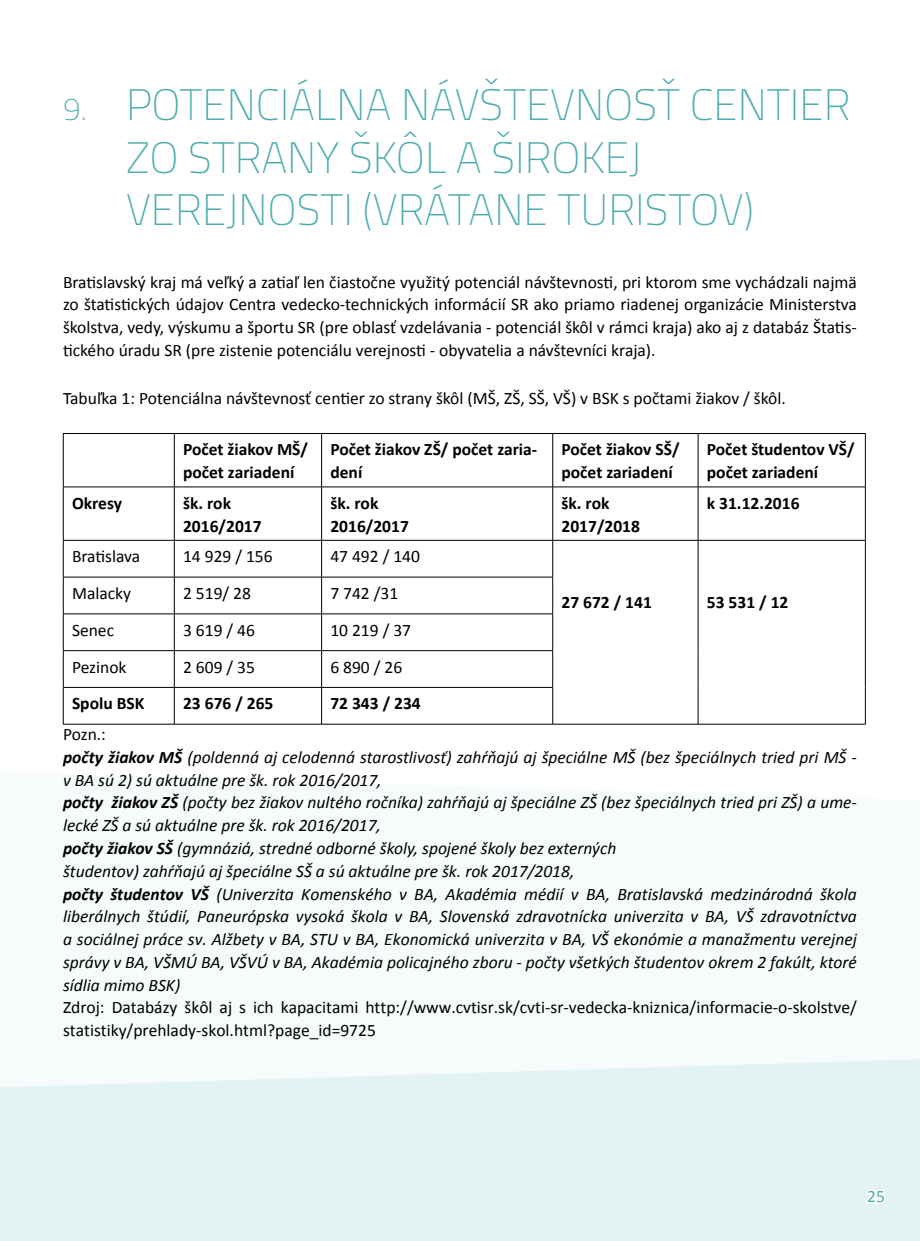
<style>
.page{position:relative;width:920px;height:1241px;background:#fff}
.page>*{position:absolute;margin:0;border:0;box-sizing:border-box;transform-origin:0 0}
.t1{font:200 43.75px/52.5px "Cairo";color:#4dacaf}
.t2{font:italic 17.5px/22.8px "Calibri";color:#000}
.t3{font:17.5px/22.8px "Calibri";color:#000;text-align:justify}
.t4{font:700 17.5px/22.8px "Calibri";color:#000}
.t5{font:17.5px "Calibri";color:#4dacaf}
.s1{font-size:31.5px}
.s2{font-style:normal}
.s3{font-weight:700}
</style>
<div class="page">
<svg style="left:0;top:1059px;width:919px;height:181px;background:#e4f2f2"></svg>
<svg style="left:861px;top:1186px;width:27px;height:20px"></svg>
<svg style="left:175px;top:434px;width:689px;height:289px"></svg>
<hr style="left:63px;top:433px;width:111px;height:1px;background:#000">
<hr style="left:63px;top:433px;width:1px;height:53px;background:#000">
<hr style="left:174px;top:433px;width:147px;height:1px;background:#000">
<hr style="left:174px;top:433px;width:1px;height:53px;background:#000">
<hr style="left:321px;top:433px;width:231px;height:1px;background:#000">
<hr style="left:321px;top:433px;width:1px;height:53px;background:#000">
<hr style="left:552px;top:433px;width:146px;height:1px;background:#000">
<hr style="left:552px;top:433px;width:1px;height:53px;background:#000">
<hr style="left:698px;top:433px;width:167px;height:1px;background:#000">
<hr style="left:697px;top:433px;width:1px;height:53px;background:#000">
<hr style="left:864px;top:433px;width:1px;height:53px;background:#000">
<hr style="left:63px;top:486px;width:111px;height:1px;background:#000">
<hr style="left:63px;top:487px;width:1px;height:53px;background:#000">
<hr style="left:174px;top:486px;width:147px;height:1px;background:#000">
<hr style="left:174px;top:487px;width:1px;height:53px;background:#000">
<hr style="left:321px;top:486px;width:231px;height:1px;background:#000">
<hr style="left:321px;top:487px;width:1px;height:53px;background:#000">
<hr style="left:552px;top:486px;width:146px;height:1px;background:#000">
<hr style="left:552px;top:487px;width:1px;height:53px;background:#000">
<hr style="left:698px;top:486px;width:167px;height:1px;background:#000">
<hr style="left:697px;top:487px;width:1px;height:53px;background:#000">
<hr style="left:864px;top:487px;width:1px;height:53px;background:#000">
<hr style="left:63px;top:540px;width:111px;height:1px;background:#000">
<hr style="left:63px;top:540px;width:1px;height:36px;background:#000">
<hr style="left:174px;top:540px;width:147px;height:1px;background:#000">
<hr style="left:174px;top:540px;width:1px;height:36px;background:#000">
<hr style="left:321px;top:540px;width:231px;height:1px;background:#000">
<hr style="left:321px;top:540px;width:1px;height:36px;background:#000">
<hr style="left:552px;top:540px;width:146px;height:1px;background:#000">
<hr style="left:552px;top:540px;width:1px;height:36px;background:#000">
<hr style="left:698px;top:540px;width:167px;height:1px;background:#000">
<hr style="left:697px;top:540px;width:1px;height:37px;background:#000">
<hr style="left:864px;top:540px;width:1px;height:37px;background:#000">
<hr style="left:697px;top:577px;width:1px;height:36px;background:#000">
<hr style="left:864px;top:577px;width:1px;height:36px;background:#000">
<hr style="left:697px;top:613px;width:1px;height:37px;background:#000">
<hr style="left:864px;top:613px;width:1px;height:37px;background:#000">
<hr style="left:697px;top:650px;width:1px;height:37px;background:#000">
<hr style="left:864px;top:650px;width:1px;height:37px;background:#000">
<hr style="left:697px;top:687px;width:1px;height:36px;background:#000">
<hr style="left:864px;top:687px;width:1px;height:36px;background:#000">
<hr style="left:552px;top:723px;width:146px;height:1px;background:#000">
<hr style="left:698px;top:723px;width:167px;height:1px;background:#000">
<hr style="left:63px;top:576px;width:111px;height:1px;background:#000">
<hr style="left:63px;top:577px;width:1px;height:36px;background:#000">
<hr style="left:174px;top:576px;width:147px;height:1px;background:#000">
<hr style="left:174px;top:577px;width:1px;height:36px;background:#000">
<hr style="left:321px;top:576px;width:231px;height:1px;background:#000">
<hr style="left:321px;top:577px;width:1px;height:36px;background:#000">
<hr style="left:552px;top:577px;width:1px;height:36px;background:#000">
<hr style="left:63px;top:613px;width:111px;height:1px;background:#000">
<hr style="left:63px;top:614px;width:1px;height:36px;background:#000">
<hr style="left:174px;top:613px;width:147px;height:1px;background:#000">
<hr style="left:174px;top:614px;width:1px;height:36px;background:#000">
<hr style="left:321px;top:613px;width:231px;height:1px;background:#000">
<hr style="left:321px;top:614px;width:1px;height:36px;background:#000">
<hr style="left:552px;top:614px;width:1px;height:36px;background:#000">
<hr style="left:63px;top:650px;width:111px;height:1px;background:#000">
<hr style="left:63px;top:650px;width:1px;height:37px;background:#000">
<hr style="left:174px;top:650px;width:147px;height:1px;background:#000">
<hr style="left:174px;top:650px;width:1px;height:37px;background:#000">
<hr style="left:321px;top:650px;width:231px;height:1px;background:#000">
<hr style="left:321px;top:650px;width:1px;height:37px;background:#000">
<hr style="left:552px;top:650px;width:1px;height:37px;background:#000">
<hr style="left:63px;top:687px;width:111px;height:1px;background:#000">
<hr style="left:63px;top:687px;width:1px;height:36px;background:#000">
<hr style="left:174px;top:687px;width:147px;height:1px;background:#000">
<hr style="left:174px;top:687px;width:1px;height:36px;background:#000">
<hr style="left:321px;top:687px;width:231px;height:1px;background:#000">
<hr style="left:321px;top:687px;width:1px;height:36px;background:#000">
<hr style="left:552px;top:687px;width:1px;height:36px;background:#000">
<hr style="left:63px;top:723px;width:111px;height:1px;background:#000">
<hr style="left:174px;top:723px;width:147px;height:1px;background:#000">
<hr style="left:321px;top:723px;width:231px;height:1px;background:#000">
<h1 class="t1" style="left:126px;top:78px;width:725px;text-indent:-63px"><span class="s1">9.</span> POTENCIÁLNA NÁVŠTEVNOSŤ CENTIER<br>ZO STRANY ŠKÔL A ŠIROKEJ<br>VEREJNOSTI (VRÁTANE TURISTOV)</h1>
<p class="t3" style="left:63px;top:270px;width:795px">Bratislavský kraj má veľký a zatiaľ len čiastočne využitý potenciál návštevnosti, pri ktorom sme vychádzali najmä zo štatistických údajov Centra vedecko-technických informácií SR ako priamo riadenej organizácie Ministerstva školstva, vedy, výskumu a športu SR (pre oblasť vzdelávania - potenciál škôl v rámci kraja) ako aj z databáz Štatis&shy;tického úradu SR (pre zistenie potenciálu verejnosti - obyvatelia a návštevníci kraja).</p>
<p class="t3" style="left:63px;top:386px;width:724px">Tabuľka 1: Potenciálna návštevnosť centier zo strany škôl (MŠ, ZŠ, SŠ, VŠ) v BSK s počtami žiakov / škôl.</p>
<p class="t4" style="left:183px;top:438px;width:126px">Počet žiakov MŠ/ počet zariadení</p>
<p class="t4" style="left:330px;top:438px;width:208px">Počet žiakov ZŠ/ počet zaria&shy;dení</p>
<p class="t4" style="left:561px;top:438px;width:119px">Počet žiakov SŠ/ počet zariadení</p>
<p class="t4" style="left:706px;top:438px;width:149px">Počet študentov VŠ/ počet zariadení</p>
<p class="t4" style="left:72px;top:491px;width:52px">Okresy</p>
<p class="t4" style="left:183px;top:491px;width:80px">šk. rok<br>2016/2017</p>
<p class="t4" style="left:330px;top:491px;width:80px">šk. rok<br>2016/2017</p>
<p class="t4" style="left:561px;top:491px;width:80px">šk. rok<br>2017/2018</p>
<p class="t4" style="left:706px;top:491px;width:94px">k 31.12.2016</p>
<p class="t3" style="left:72px;top:545px;width:70px">Bratislava</p>
<p class="t3" style="left:183px;top:545px;width:91px">14 929 / 156</p>
<p class="t3" style="left:330px;top:545px;width:91px">47 492 / 140</p>
<p class="t4" style="left:561px;top:590px;width:92px">27 672 / 141</p>
<p class="t4" style="left:706px;top:590px;width:83px">53 531 / 12</p>
<p class="t3" style="left:72px;top:581px;width:61px">Malacky</p>
<p class="t3" style="left:183px;top:581px;width:69px">2 519/ 28</p>
<p class="t3" style="left:330px;top:581px;width:69px">7 742 /31</p>
<p class="t3" style="left:72px;top:618px;width:44px">Senec</p>
<p class="t3" style="left:183px;top:618px;width:73px">3 619 / 46</p>
<p class="t3" style="left:330px;top:618px;width:82px">10 219 / 37</p>
<p class="t3" style="left:72px;top:655px;width:56px">Pezinok</p>
<p class="t3" style="left:183px;top:655px;width:73px">2 609 / 35</p>
<p class="t3" style="left:330px;top:655px;width:73px">6 890 / 26</p>
<p class="t4" style="left:72px;top:692px;width:74px">Spolu BSK</p>
<p class="t4" style="left:183px;top:692px;width:92px">23 676 / 265</p>
<p class="t4" style="left:330px;top:692px;width:92px">72 343 / 234</p>
<p class="t2" style="left:63px;top:722px;width:795px"><span class="s2">Pozn.:<br></span><span class="s3">počty žiakov MŠ</span> (poldenná aj celodenná starostlivosť) zahŕňajú aj špeciálne MŠ (bez špeciálnych tried pri MŠ - v BA sú 2) sú aktuálne pre šk. rok 2016/2017,<br><span class="s3">počty žiakov ZŠ</span> (počty bez žiakov nultého ročníka) zahŕňajú aj špeciálne ZŠ (bez špeciálnych tried pri ZŠ) a ume&shy;lecké ZŠ a sú aktuálne pre šk. rok 2016/2017,<br><span class="s3">počty žiakov SŠ</span> (gymnáziá, stredné odborné školy, spojené školy bez externých<br>študentov) zahŕňajú aj špeciálne SŠ a sú aktuálne pre šk. rok 2017/2018,<br><span class="s3">počty študentov VŠ</span> (Univerzita Komenského v BA, Akadémia médií v BA, Bratislavská medzinárodná škola liberálnych štúdií, Paneurópska vysoká škola v BA, Slovenská zdravotnícka univerzita v BA, VŠ zdravotníctva a sociálnej práce sv. Alžbety v BA, STU v BA, Ekonomická univerzita v BA, VŠ ekonómie a manažmentu verejnej správy v BA, VŠMÚ BA, VŠVÚ v BA, Akadémia policajného zboru - počty všetkých študentov okrem 2 fakúlt, ktoré sídlia mimo BSK)</p>
<p class="t3" style="left:63px;top:996px;width:795px">Zdroj: Databázy škôl aj s ich kapacitami http://www.cvtisr.sk/cvti-sr-vedecka-kniznica/informacie-o-skolstve/ statistiky/prehlady-skol.html?page_id=9725</p>
<p class="t5" style="left:866px;top:1185px;width:19px">25</p>
</div>
